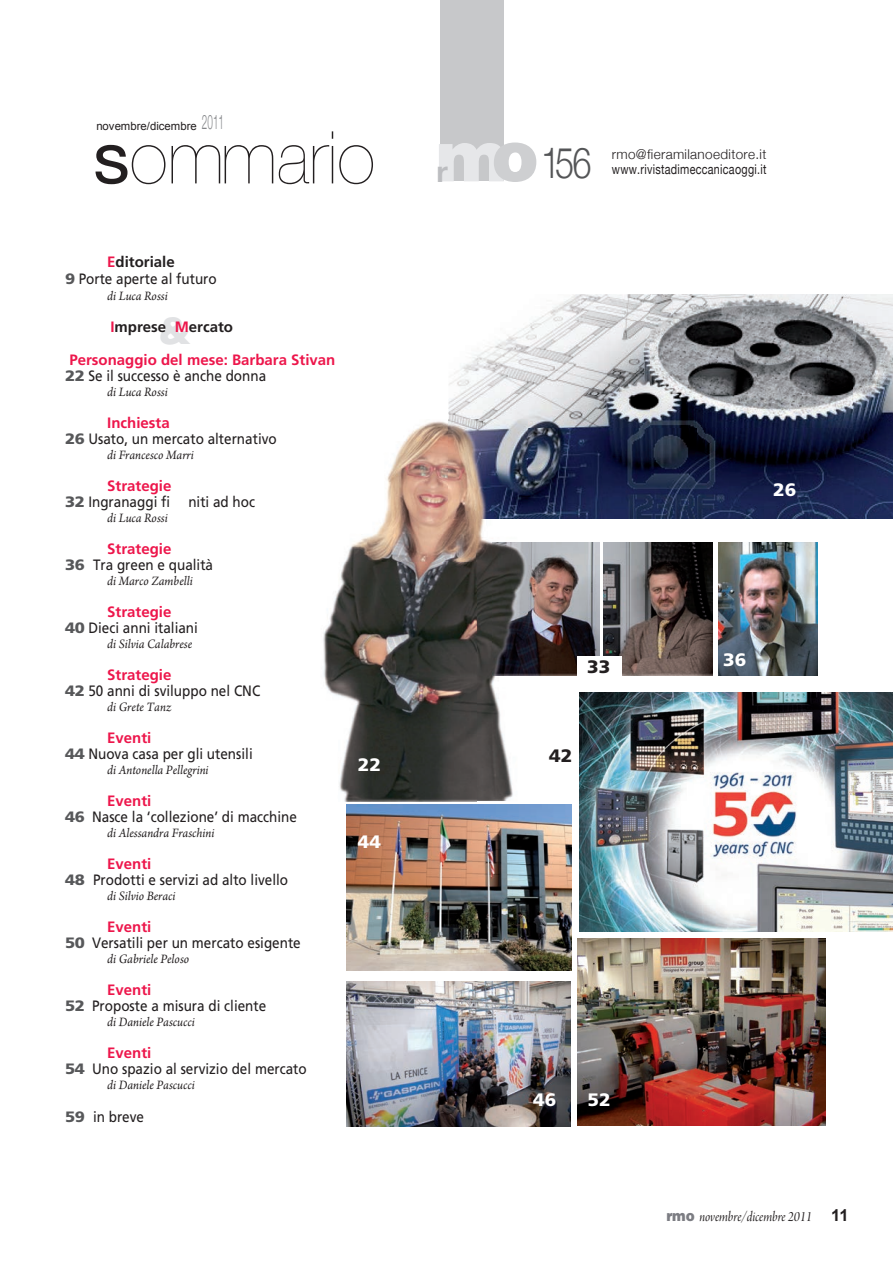
<style>
.page{position:relative;width:893px;height:1263px;background:#fff}
.page>*{position:absolute;margin:0;border:0;box-sizing:border-box;transform-origin:0 0}
.t1{font:200 72.9px "Helvetica Neue";color:#231f20}
.t2{font:900 71.25px "Helvetica LT";color:#cecfd1}
.t3{font:300 42.9px "Helvetica Neue";color:#545557;scale:.8 1}
.t4{font:900 37.5px "Helvetica LT";color:#e1e2e4}
.t5{font:700 29.1px "Helvetica Neue";color:#bcbdc0}
.t6{font:300 19.95px "Helvetica Neue";color:#848689;scale:.5 1}
.t7{font:900 18px "Frutiger CE";color:#fff;scale:1.05 1}
.t8{font:900 18px "Frutiger CE";color:#231f20;scale:1.05 1}
.t9{font:15px/16.5px "Frutiger CE";color:#231f20;scale:.9 1}
.t10{font:700 15px/16.5px "Frutiger CE";color:#ed164b}
.t11{font:15px "Arno Pro Italic Display";color:#231f20;scale:.9 1}
.t12{font:700 15px "Frutiger CE";color:#231f20}
.t13{font:700 15px "Frutiger LT";color:#231f20}
.t14{font:italic 13.5px "Arno Pro";color:#231f20;scale:.95 1}
.t15{font:13.5px "Helvetica Neue";letter-spacing:.025em;color:#231f20;scale:.8 1}
.t16{font:300 13.5px "Helvetica Neue";letter-spacing:.025em;color:#231f20}
.t17{font:11.4px "Arial";color:#231f20}
.s1{font-weight:400}
.s2{font-family:"Helvetica LT";font-weight:900;font-size:71.25px;color:#e6e7e9}
.s3{color:#ed164b}
.s4{font-weight:900;color:#57585a}
.s5{font-weight:400;color:#231f20}
.s6{font-weight:700;color:#ed164b}
.s7{font-family:"Helvetica LT";font-weight:900;color:#7c7d83}
.s8{font-family:"Arial";font-weight:700;font-size:16.5px}
</style>
<div class="page">
<img style="left:448px;top:294px;width:405px;height:135px">
<img style="left:853px;top:294px;width:40px;height:225px">
<img style="left:528px;top:429px;width:325px;height:90px">
<img style="left:528px;top:542px;width:71px;height:133px">
<img style="left:323px;top:421px;width:153px;height:380px">
<img style="left:476px;top:519px;width:52px;height:282px">
<img style="left:448px;top:419px;width:80px;height:100px">
<div style="left:440px;top:0;width:64px;height:181px;background:#c7c8ca"></div>
<img style="left:718px;top:542px;width:99px;height:133px">
<img style="left:346px;top:981px;width:224px;height:145px">
<img style="left:346px;top:804px;width:225px;height:167px">
<img style="left:579px;top:693px;width:314px;height:239px">
<img style="left:603px;top:542px;width:109px;height:133px">
<div style="left:577px;top:656px;width:44px;height:21px;background:#fff"></div>
<img style="left:577px;top:939px;width:248px;height:187px">
<h3 class="t6" style="left:202px;top:109px;width:46px">2011</h3>
<p class="t17" style="left:96px;top:118px;width:102px">novembre/dicembre</p>
<h1 class="t1" style="left:93px;top:116px;width:415px"><span class="s1">s</span>ommario <span class="s2">m</span></h1>
<h2 class="t2" style="left:491px;top:109px;width:49px">o</h2>
<h3 class="t5" style="left:436px;top:153px;width:13px">r</h3>
<h3 class="t3" style="left:541px;top:136px;width:65px">156</h3>
<p class="t16" style="left:612px;top:146px;width:156px">rmo@fieramilanoeditore.it</p>
<p class="t15" style="left:612px;top:161px;width:195px">www.rivistadimeccanicaoggi.it</p>
<p class="t13" style="left:107px;top:253px;width:69px"><span class="s3">E</span>ditoriale</p>
<p class="t9" style="left:65px;top:270px;width:170px"><span class="s4">9</span> Porte aperte al futuro</p>
<p class="t14" style="left:107px;top:291px;width:65px">di Luca Rossi</p>
<h3 class="t4" style="left:159px;top:306px;width:35px">&amp;</h3>
<p class="t12" style="left:110px;top:318px;width:57px"><span class="s3">I</span>mprese</p>
<p class="t12" style="left:175px;top:318px;width:60px"><span class="s3">M</span>ercato</p>
<p class="t10" style="left:65px;top:351px;width:272px">Personaggio del mese: Barbara Stivan<br><span class="s4">22</span> <span class="s5">Se il successo è anche donna</span></p>
<p class="t14" style="left:107px;top:387px;width:65px">di Luca Rossi</p>
<p class="t9" style="left:65px;top:414px;width:236px;text-indent:42px"><span class="s6">Inchiesta<br></span><span class="s4">26</span> Usato, un mercato alternativo</p>
<p class="t14" style="left:107px;top:450px;width:93px">di Francesco Marri</p>
<p class="t9" style="left:65px;top:477px;width:212px;text-indent:42px"><span class="s6">Strategie<br></span><span class="s4">32</span> Ingranaggi fi niti ad hoc</p>
<p class="t14" style="left:107px;top:513px;width:65px">di Luca Rossi</p>
<p class="t9" style="left:65px;top:540px;width:166px;text-align:center"><span class="s6">Strategie<br></span><span class="s4">36</span> Tra green e qualità</p>
<p class="t14" style="left:107px;top:576px;width:91px">di Marco Zambelli</p>
<p class="t9" style="left:65px;top:603px;width:149px;text-indent:42px"><span class="s6">Strategie<br></span><span class="s4">40</span> Dieci anni italiani</p>
<p class="t14" style="left:107px;top:639px;width:91px">di Silvia Calabrese</p>
<p class="t9" style="left:65px;top:666px;width:218px;text-indent:42px"><span class="s6">Strategie<br></span><span class="s4">42</span> 50 anni di sviluppo nel CNC</p>
<p class="t14" style="left:107px;top:702px;width:69px">di Grete Tanz</p>
<p class="t9" style="left:65px;top:729px;width:210px;text-indent:42px"><span class="s6">Eventi<br></span><span class="s4">44</span> Nuova casa per gli utensili</p>
<p class="t14" style="left:107px;top:765px;width:108px">di Antonella Pellegrini</p>
<p class="t9" style="left:65px;top:792px;width:259px;text-indent:42px"><span class="s6">Eventi<br></span><span class="s4">46</span> Nasce la ‘collezione’ di macchine</p>
<p class="t14" style="left:107px;top:828px;width:114px">di Alessandra Fraschini</p>
<p class="t9" style="left:65px;top:855px;width:249px;text-indent:42px"><span class="s6">Eventi<br></span><span class="s4">48</span> Prodotti e servizi ad alto livello</p>
<p class="t14" style="left:107px;top:891px;width:73px">di Silvio Beraci</p>
<p class="t9" style="left:65px;top:918px;width:263px;text-indent:42px"><span class="s6">Eventi<br></span><span class="s4">50</span> Versatili per un mercato esigente</p>
<p class="t14" style="left:107px;top:954px;width:88px">di Gabriele Peloso</p>
<p class="t9" style="left:65px;top:981px;width:225px;text-indent:42px"><span class="s6">Eventi<br></span><span class="s4">52</span> Proposte a misura di cliente</p>
<p class="t14" style="left:107px;top:1017px;width:94px">di Daniele Pascucci</p>
<p class="t9" style="left:65px;top:1044px;width:270px;text-indent:42px"><span class="s6">Eventi<br></span><span class="s4">54</span> Uno spazio al servizio del mercato</p>
<p class="t14" style="left:107px;top:1080px;width:94px">di Daniele Pascucci</p>
<p class="t9" style="left:65px;top:1109px;width:89px"><span class="s4">59</span> in breve</p>
<p class="t7" style="left:358px;top:754px;width:24px">22</p>
<p class="t7" style="left:358px;top:831px;width:24px">44</p>
<p class="t8" style="left:587px;top:656px;width:24px">33</p>
<p class="t8" style="left:549px;top:745px;width:24px">42</p>
<p class="t7" style="left:773px;top:479px;width:24px">26</p>
<p class="t7" style="left:723px;top:649px;width:24px">36</p>
<p class="t7" style="left:533px;top:1089px;width:24px">46</p>
<p class="t7" style="left:587px;top:1089px;width:24px">52</p>
<p class="t11" style="left:666px;top:1208px;width:204px"><span class="s7">rmo</span> novembre/dicembre 2011 <span class="s8">11</span></p>
</div>
